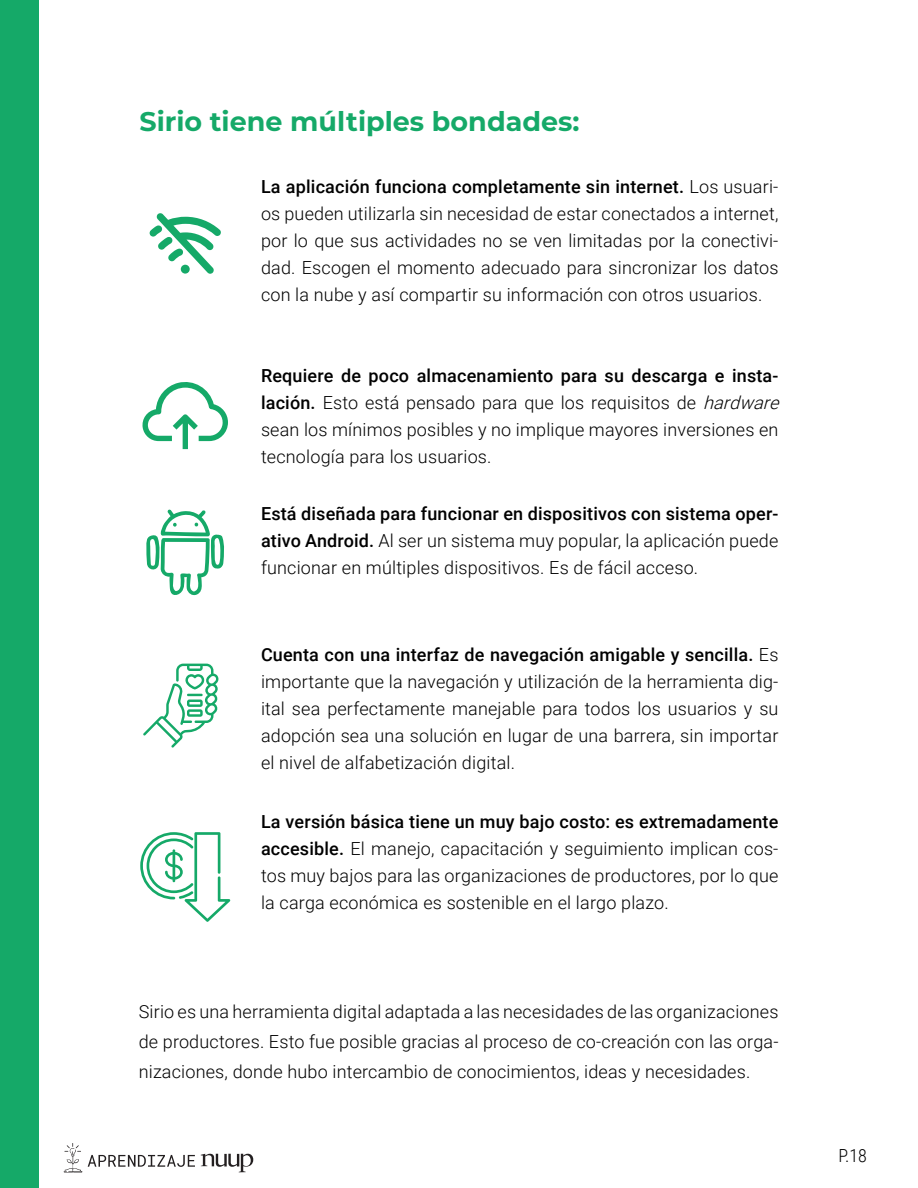
<style>
.page{position:relative;width:918px;height:1188px;background:#fff}
.page>*{position:absolute;margin:0;border:0;box-sizing:border-box;transform-origin:0 0}
.t1{font:700 27px "Montserrat";color:#15a968}
.t2{font:300 18px/27px "Roboto";letter-spacing:.01em;color:#000;text-align:justify}
.t3{font:300 18px "Roboto Condensed";color:#000}
.s1{font-weight:500}
.s2{font-style:italic}
</style>
<div class="page">
<div style="left:0;top:0;width:39px;height:1188px;background:#15a968"></div>
<svg style="left:201px;top:1154px;width:52px;height:18px"></svg>
<svg style="left:88px;top:1155px;width:107px;height:12px"></svg>
<svg style="left:64px;top:1143px;width:18px;height:29px"></svg>
<svg style="left:149px;top:213px;width:72px;height:61px"></svg>
<svg style="left:142px;top:382px;width:86px;height:67px"></svg>
<svg style="left:146px;top:509px;width:78px;height:87px"></svg>
<svg style="left:143px;top:664px;width:76px;height:84px"></svg>
<svg style="left:140px;top:832px;width:90px;height:90px"></svg>
<h1 class="t1" style="left:140px;top:102px;width:442px">Sirio tiene múltiples bondades:</h1>
<p class="t2" style="left:261px;top:172px;width:519px"><span class="s1">La aplicación funciona completamente sin internet.</span> Los usuari&shy;os pueden utilizarla sin necesidad de estar conectados a internet, por lo que sus actividades no se ven limitadas por la conectivi&shy;dad. Escogen el momento adecuado para sincronizar los datos con la nube y así compartir su información con otros usuarios.</p>
<p class="t2" style="left:261px;top:361px;width:525px;text-align:left"><span class="s1">Requiere de poco almacenamiento para su descarga e insta&shy;lación.</span> Esto está pensado para que los requisitos de <span class="s2">hardware </span>sean los mínimos posibles y no implique mayores inversiones en tecnología para los usuarios.</p>
<p class="t2" style="left:261px;top:500px;width:519px"><span class="s1">Está diseñada para funcionar en dispositivos con sistema oper&shy;ativo Android.</span> Al ser un sistema muy popular, la aplicación puede funcionar en múltiples dispositivos. Es de fácil acceso.</p>
<p class="t2" style="left:261px;top:640px;width:519px"><span class="s1">Cuenta con una interfaz de navegación amigable y sencilla.</span> Es importante que la navegación y utilización de la herramienta dig&shy;ital sea perfectamente manejable para todos los usuarios y su adopción sea una solución en lugar de una barrera, sin importar el nivel de alfabetización digital.</p>
<p class="t2" style="left:261px;top:807px;width:519px"><span class="s1">La versión básica tiene un muy bajo costo: es extremadamente accesible.</span> El manejo, capacitación y seguimiento implican cos&shy;tos muy bajos para las organizaciones de productores, por lo que la carga económica es sostenible en el largo plazo.</p>
<p class="t2" style="left:139px;top:996px;width:641px;line-height:30px">Sirio es una herramienta digital adaptada a las necesidades de las organizaciones de productores. Esto fue posible gracias al proceso de co-creación con las orga&shy;nizaciones, donde hubo intercambio de conocimientos, ideas y necesidades.</p>
<p class="t3" style="left:838px;top:1143px;width:30px">P.18</p>
</div>
